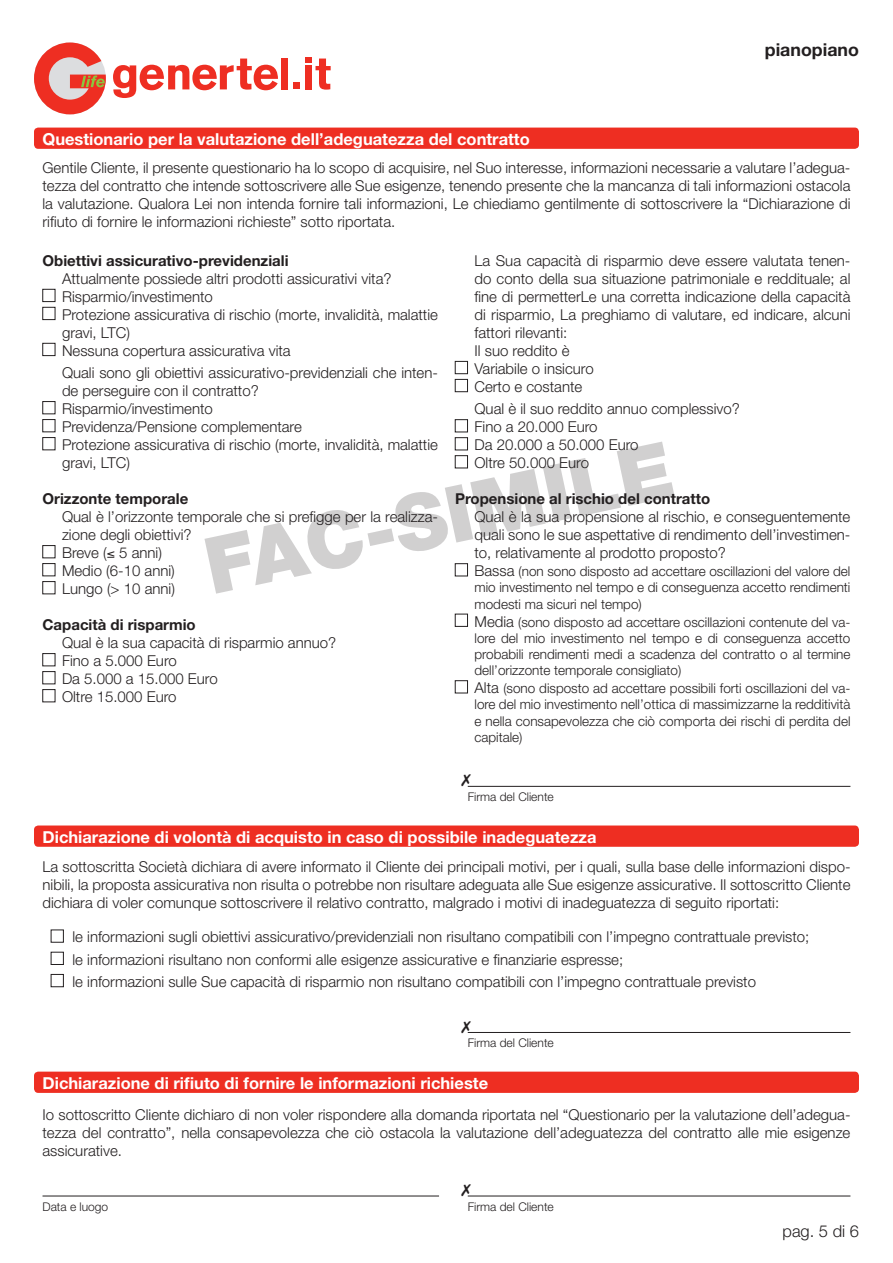
<style>
.page{position:relative;width:893px;height:1263px;background:#fff}
.page>*{position:absolute;margin:0;border:0;box-sizing:border-box;transform-origin:0 0}
.t1{font:700 17.85px "Helvetica Neue";color:#231f20}
.t2{font:700 16.5px "Helvetica Neue";color:#fff}
.t3{font:300 16.5px "Helvetica Neue";color:#231f20}
.t4{font:300 15px/18px "Helvetica Neue";color:#231f20}
.t5{font:700 15px "Helvetica Neue";color:#231f20}
.t6{font:300 13.5px/16.2px "Helvetica Neue";color:#231f20;text-align:justify}
.t7{font:300 12px "Helvetica Neue";color:#231f20}
.s1{font-size:15px}
</style>
<div class="page">
<svg style="left:113px;top:59px;width:165px;height:39px"></svg>
<div style="left:281px;top:58px;width:7px;height:31px;background:#ee2e22"></div>
<svg style="left:305px;top:58px;width:26px;height:32px"></svg>
<div style="left:293px;top:82px;width:7px;height:7px;background:#ee2e22"></div>
<svg style="left:34px;top:43px;width:72px;height:71px"></svg>
<div style="left:34px;top:1071px;width:825px;height:22px;background:#ee2e22;border-radius:4px"></div>
<hr style="left:43px;top:1196px;width:396px;height:1px;background:#231f20">
<hr style="left:468px;top:1196px;width:382px;height:1px;background:#231f20">
<div style="left:34px;top:825px;width:825px;height:22px;background:#ee2e22;border-radius:4px"></div>
<div style="left:51px;top:930px;width:13px;height:12px;border:1px solid #231f20"></div>
<div style="left:51px;top:952px;width:13px;height:13px;border:1px solid #231f20"></div>
<div style="left:51px;top:974px;width:13px;height:13px;border:1px solid #231f20"></div>
<hr style="left:468px;top:1032px;width:382px;height:1px;background:#231f20">
<hr style="left:468px;top:786px;width:382px;height:1px;background:#231f20">
<div style="left:34px;top:128px;width:825px;height:21px;background:#ee2e22;border-radius:4px"></div>
<div style="left:43px;top:289px;width:12px;height:13px;border:1px solid #231f20"></div>
<div style="left:43px;top:307px;width:12px;height:13px;border:1px solid #231f20"></div>
<div style="left:43px;top:343px;width:12px;height:13px;border:1px solid #231f20"></div>
<div style="left:43px;top:401px;width:12px;height:13px;border:1px solid #231f20"></div>
<div style="left:43px;top:419px;width:12px;height:13px;border:1px solid #231f20"></div>
<div style="left:43px;top:437px;width:12px;height:13px;border:1px solid #231f20"></div>
<div style="left:43px;top:545px;width:12px;height:13px;border:1px solid #231f20"></div>
<div style="left:43px;top:563px;width:12px;height:13px;border:1px solid #231f20"></div>
<div style="left:43px;top:581px;width:12px;height:13px;border:1px solid #231f20"></div>
<div style="left:43px;top:653px;width:12px;height:13px;border:1px solid #231f20"></div>
<div style="left:43px;top:671px;width:12px;height:13px;border:1px solid #231f20"></div>
<div style="left:43px;top:689px;width:12px;height:13px;border:1px solid #231f20"></div>
<div style="left:455px;top:361px;width:13px;height:13px;border:1px solid #231f20"></div>
<div style="left:455px;top:379px;width:13px;height:13px;border:1px solid #231f20"></div>
<div style="left:455px;top:419px;width:13px;height:13px;border:1px solid #231f20"></div>
<div style="left:455px;top:437px;width:13px;height:13px;border:1px solid #231f20"></div>
<div style="left:455px;top:614px;width:13px;height:13px;border:1px solid #231f20"></div>
<div style="left:455px;top:680px;width:13px;height:13px;border:1px solid #231f20"></div>
<svg style="left:204px;top:442px;width:471px;height:152px"></svg>
<p class="t1" style="left:765px;top:39px;width:96px">pianopiano</p>
<p class="t2" style="left:43px;top:129px;width:489px">Questionario per la valutazione dell’adeguatezza del contratto</p>
<p class="t4" style="left:43px;top:159px;width:809px;text-align:justify">Gentile Cliente, il presente questionario ha lo scopo di acquisire, nel Suo interesse, informazioni necessarie a valutare l’adegua&shy;tezza del contratto che intende sottoscrivere alle Sue esigenze, tenendo presente che la mancanza di tali informazioni ostacola la valutazione. Qualora Lei non intenda fornire tali informazioni, Le chiediamo gentilmente di sottoscrivere la “Dichiarazione di rifiuto di fornire le informazioni richieste” sotto riportata.</p>
<p class="t5" style="left:43px;top:251px;width:248px">Obiettivi assicurativo-previdenziali</p>
<p class="t4" style="left:62px;top:269px;width:377px">Attualmente possiede altri prodotti assicurativi vita?<br>Risparmio/investimento<br>Protezione assicurativa di rischio (morte, invalidità, malattie gravi, LTC)<br>Nessuna copertura assicurativa vita</p>
<p class="t4" style="left:62px;top:363px;width:377px">Quali sono gli obiettivi assicurativo-previdenziali che inten&shy;de perseguire con il contratto?<br>Risparmio/investimento<br>Previdenza/Pensione complementare<br>Protezione assicurativa di rischio (morte, invalidità, malattie gravi, LTC)</p>
<p class="t5" style="left:43px;top:489px;width:147px">Orizzonte temporale</p>
<p class="t4" style="left:62px;top:507px;width:377px">Qual è l’orizzonte temporale che si prefigge per la realizza&shy;zione degli obiettivi?<br>Breve (≤ 5 anni)<br>Medio (6-10 anni)<br>Lungo (&gt; 10 anni)</p>
<p class="t5" style="left:43px;top:615px;width:155px">Capacità di risparmio</p>
<p class="t4" style="left:62px;top:633px;width:276px">Qual è la sua capacità di risparmio annuo?<br>Fino a 5.000 Euro<br>Da 5.000 a 15.000 Euro<br>Oltre 15.000 Euro</p>
<p class="t4" style="left:474px;top:251px;width:377px">La Sua capacità di risparmio deve essere valutata tenen&shy;do conto della sua situazione patrimoniale e reddituale; al fine di permetterLe una corretta indicazione della capacità di risparmio, La preghiamo di valutare, ed indicare, alcuni fattori rilevanti:<br>Il suo reddito è<br>Variabile o insicuro<br>Certo e costante</p>
<p class="t4" style="left:474px;top:399px;width:267px">Qual è il suo reddito annuo complessivo?<br>Fino a 20.000 Euro<br>Da 20.000 a 50.000 Euro<br>Oltre 50.000 Euro</p>
<p class="t5" style="left:455px;top:490px;width:257px">Propensione al rischio del contratto</p>
<p class="t4" style="left:474px;top:507px;width:377px;text-align:justify">Qual è la sua propensione al rischio, e conseguentemente quali sono le sue aspettative di rendimento dell’investimen&shy;to, relativamente al prodotto proposto?</p>
<p class="t6" style="left:474px;top:563px;width:377px"><span class="s1">Bassa</span> (non sono disposto ad accettare oscillazioni del valore del mio investimento nel tempo e di conseguenza accetto rendimenti modesti ma sicuri nel tempo)</p>
<p class="t6" style="left:474px;top:613px;width:377px"><span class="s1">Media</span> (sono disposto ad accettare oscillazioni contenute del va&shy;lore del mio investimento nel tempo e di conseguenza accetto probabili rendimenti medi a scadenza del contratto o al termine dell’orizzonte temporale consigliato)</p>
<p class="t6" style="left:474px;top:680px;width:377px"><span class="s1">Alta</span> (sono disposto ad accettare possibili forti oscillazioni del va&shy;lore del mio investimento nell’ottica di massimizzarne la redditività e nella consapevolezza che ciò comporta dei rischi di perdita del capitale)</p>
<p class="t7" style="left:468px;top:789px;width:88px">Firma del Cliente</p>
<p class="t2" style="left:43px;top:826px;width:556px">Dichiarazione di volontà di acquisto in caso di possibile inadeguatezza</p>
<p class="t4" style="left:43px;top:857px;width:809px;text-align:justify">La sottoscritta Società dichiara di avere informato il Cliente dei principali motivi, per i quali, sulla base delle informazioni dispo&shy;nibili, la proposta assicurativa non risulta o potrebbe non risultare adeguata alle Sue esigenze assicurative. Il sottoscritto Cliente dichiara di voler comunque sottoscrivere il relativo contratto, malgrado i motivi di inadeguatezza di seguito riportati:</p>
<p class="t4" style="left:43px;top:928px;width:768px">□ le informazioni sugli obiettivi assicurativo/previdenziali non risultano compatibili con l’impegno contrattuale previsto;</p>
<p class="t4" style="left:43px;top:950px;width:582px">□ le informazioni risultano non conformi alle esigenze assicurative e finanziarie espresse;</p>
<p class="t4" style="left:43px;top:972px;width:715px">□ le informazioni sulle Sue capacità di risparmio non risultano compatibili con l’impegno contrattuale previsto</p>
<p class="t7" style="left:468px;top:1036px;width:88px">Firma del Cliente</p>
<p class="t2" style="left:43px;top:1072px;width:447px">Dichiarazione di rifiuto di fornire le informazioni richieste</p>
<p class="t4" style="left:43px;top:1105px;width:809px;text-align:justify">Io sottoscritto Cliente dichiaro di non voler rispondere alla domanda riportata nel “Questionario per la valutazione dell’adegua&shy;tezza del contratto”, nella consapevolezza che ciò ostacola la valutazione dell’adeguatezza del contratto alle mie esigenze assicurative.</p>
<p class="t7" style="left:43px;top:1199px;width:67px">Data e luogo</p>
<p class="t7" style="left:468px;top:1199px;width:88px">Firma del Cliente</p>
<p class="t3" style="left:782px;top:1221px;width:78px">pag. 5 di 6</p>
</div>
